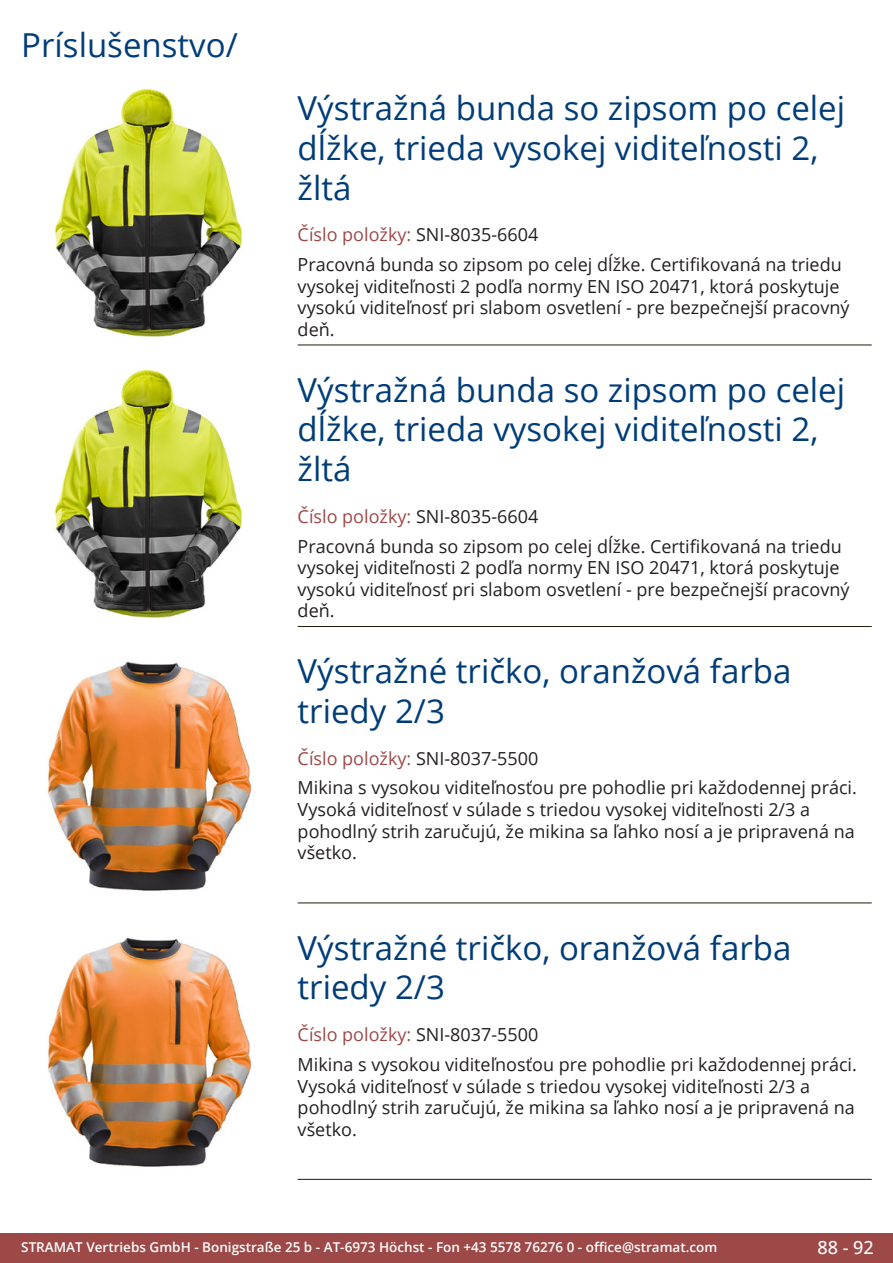
<style>
.page{position:relative;width:893px;height:1263px;background:#fff}
.page>*{position:absolute;margin:0;border:0;box-sizing:border-box;transform-origin:0 0}
.Produkttitel{font:33px/39.6px "Open Sans";color:#003d78}
.RastTitel{font:33px "Open Sans";color:#003d78}
.Beschreibung_Text{font:18px/21.6px "Open Sans";color:#231f20}
.TechDaten_Überschrif{font:18px "Open Sans";color:#9c4948}
.t1{font:500 18px "Open Sans";color:#fff}
.t2{font:600 13.5px "Open Sans";color:#fff}
.s1{color:#231f20}
</style>
<div class="page">
<div style="left:0;top:1233px;width:893px;height:30px;background:#9c4948"></div>
<hr style="left:298px;top:345px;width:574px;height:1px;background:#201d08">
<hr style="left:298px;top:626px;width:574px;height:1px;background:#201d08">
<hr style="left:298px;top:903px;width:574px;height:1px;background:#201d08">
<hr style="left:298px;top:1179px;width:574px;height:1px;background:#201d08">
<img style="left:55px;top:88px;width:188px;height:249px">
<img style="left:55px;top:369px;width:188px;height:249px">
<img style="left:48px;top:661px;width:204px;height:230px">
<img style="left:48px;top:937px;width:204px;height:230px">
<p class="RastTitel" style="left:21px;top:22px;width:218px">Príslušenstvo/</p>
<p class="Produkttitel" style="left:298px;top:88px;width:549px">Výstražná bunda so zipsom po celej dĺžke, trieda vysokej viditeľnosti 2, žltá</p>
<p class="TechDaten_Überschrif" style="left:298px;top:222px;width:242px">Číslo položky: <span class="s1">SNI-8035-6604</span></p>
<p class="Beschreibung_Text" style="left:298px;top:253px;width:553px">Pracovná bunda so zipsom po celej dĺžke. Certifikovaná na triedu vysokej viditeľnosti 2 podľa normy EN ISO 20471, ktorá poskytuje vysokú viditeľnosť pri slabom osvetlení - pre bezpečnejší pracovný deň.</p>
<p class="Produkttitel" style="left:298px;top:369px;width:549px">Výstražná bunda so zipsom po celej dĺžke, trieda vysokej viditeľnosti 2, žltá</p>
<p class="TechDaten_Überschrif" style="left:298px;top:504px;width:242px">Číslo položky: <span class="s1">SNI-8035-6604</span></p>
<p class="Beschreibung_Text" style="left:298px;top:535px;width:553px">Pracovná bunda so zipsom po celej dĺžke. Certifikovaná na triedu vysokej viditeľnosti 2 podľa normy EN ISO 20471, ktorá poskytuje vysokú viditeľnosť pri slabom osvetlení - pre bezpečnejší pracovný deň.</p>
<p class="Produkttitel" style="left:298px;top:651px;width:495px">Výstražné tričko, oranžová farba triedy 2/3</p>
<p class="TechDaten_Überschrif" style="left:298px;top:746px;width:242px">Číslo položky: <span class="s1">SNI-8037-5500</span></p>
<p class="Beschreibung_Text" style="left:298px;top:777px;width:561px">Mikina s vysokou viditeľnosťou pre pohodlie pri každodennej práci.<br>Vysoká viditeľnosť v súlade s triedou vysokej viditeľnosti 2/3 a pohodlný strih zaručujú, že mikina sa ľahko nosí a je pripravená na všetko.</p>
<p class="Produkttitel" style="left:298px;top:927px;width:495px">Výstražné tričko, oranžová farba triedy 2/3</p>
<p class="TechDaten_Überschrif" style="left:298px;top:1022px;width:242px">Číslo položky: <span class="s1">SNI-8037-5500</span></p>
<p class="Beschreibung_Text" style="left:298px;top:1053px;width:561px">Mikina s vysokou viditeľnosťou pre pohodlie pri každodennej práci.<br>Vysoká viditeľnosť v súlade s triedou vysokej viditeľnosti 2/3 a pohodlný strih zaručujú, že mikina sa ľahko nosí a je pripravená na všetko.</p>
<p class="t2" style="left:21px;top:1238px;width:698px">STRAMAT Vertriebs GmbH - Bonigstraße 25 b - AT-6973 Höchst - Fon +43 5578 76276 0 - office@stramat.com</p>
<p class="t1" style="left:817px;top:1234px;width:58px">88 - 92</p>
</div>
